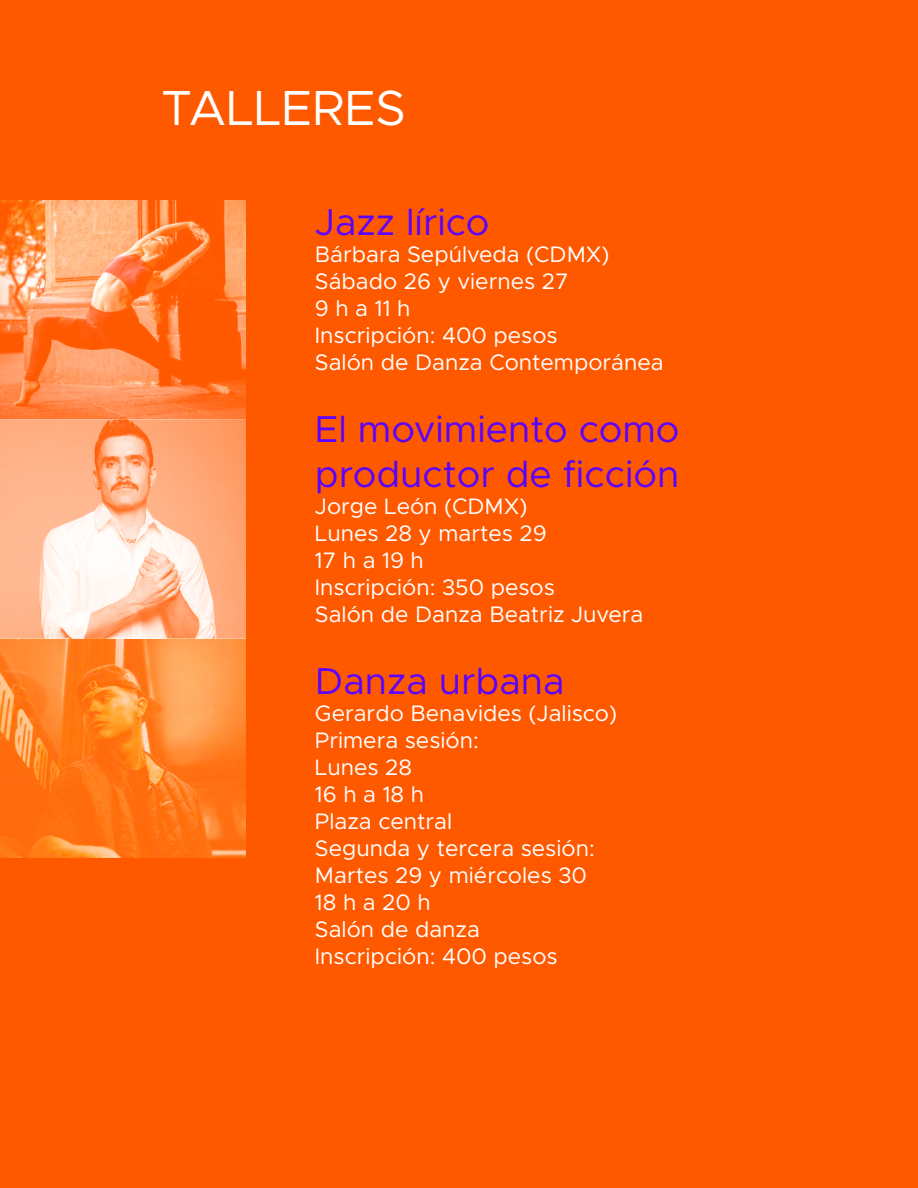
<style>
.page{position:relative;width:918px;height:1188px;background:#ff5900}
.page>*{position:absolute;margin:0;border:0;box-sizing:border-box;transform-origin:0 0}
.t1{font:49.5px "Metropolis";color:#fff}
.t2{font:37.5px/45px "Metropolis";color:#5a00ff}
.t3{font:22.5px/27px "Metropolis";color:#fff}
</style>
<div class="page">
<img style="left:0;top:200px;width:246px;height:658px">
<h1 class="t1" style="left:161px;top:77px;width:246px">TALLERES</h1>
<h2 class="t2" style="left:315px;top:200px;width:176px">Jazz lírico</h2>
<p class="t3" style="left:315px;top:241px;width:350px">Bárbara Sepúlveda (CDMX)<br>Sábado 26 y viernes 27<br>9 h a 11 h<br>Inscripción: 400 pesos<br>Salón de Danza Contemporánea</p>
<h2 class="t2" style="left:315px;top:407px;width:366px">El movimiento como productor de ficción</h2>
<p class="t3" style="left:315px;top:493px;width:330px">Jorge León (CDMX)<br>Lunes 28 y martes 29<br>17 h a 19 h<br>Inscripción: 350 pesos<br>Salón de Danza Beatriz Juvera</p>
<h2 class="t2" style="left:315px;top:659px;width:251px">Danza urbana</h2>
<p class="t3" style="left:315px;top:700px;width:304px">Gerardo Benavides (Jalisco)<br>Primera sesión:<br>Lunes 28<br>16 h a 18 h<br>Plaza central<br>Segunda y tercera sesión:<br>Martes 29 y miércoles 30<br>18 h a 20 h<br>Salón de danza<br>Inscripción: 400 pesos</p>
</div>
